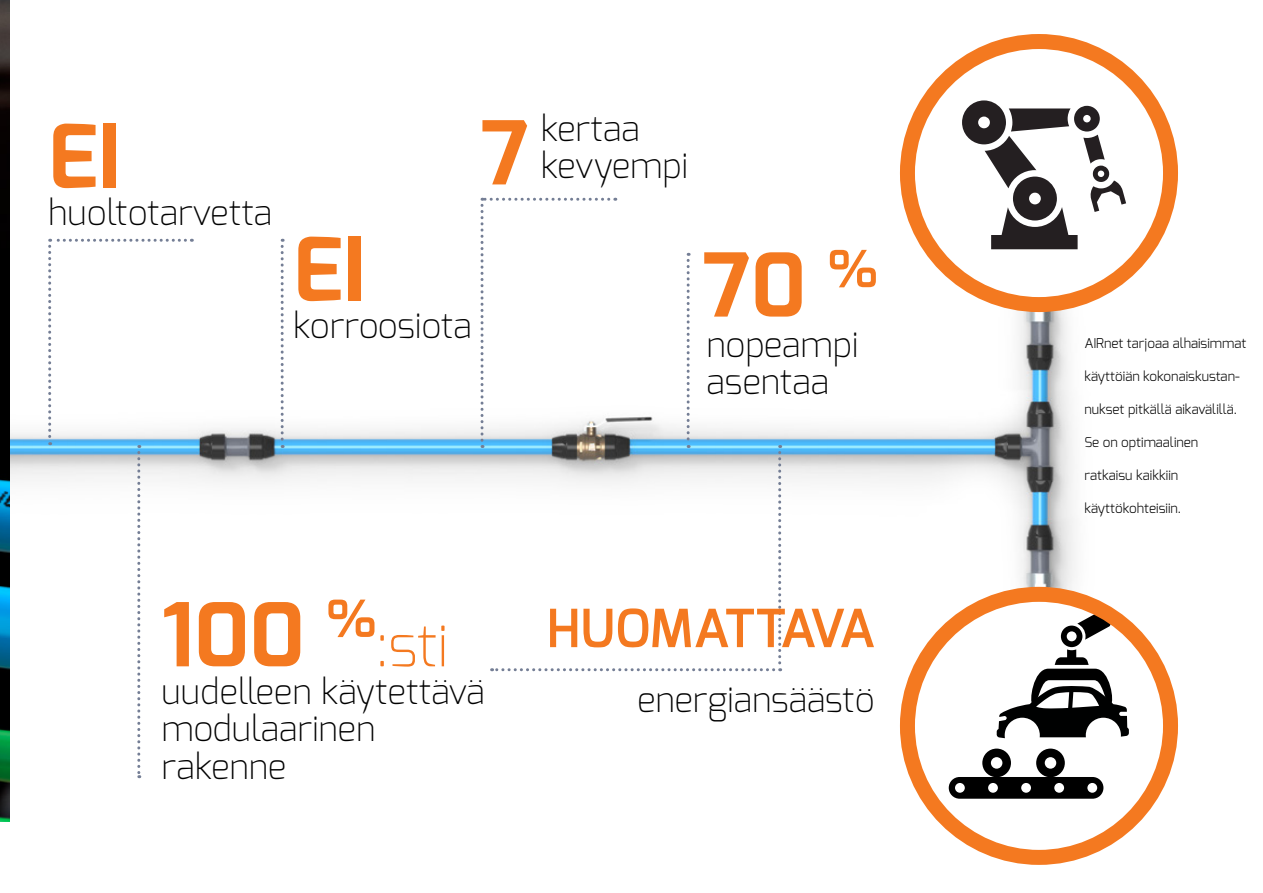
<style>
.page{position:relative;width:1263px;height:893px;background:#fff}
.page>*{position:absolute;margin:0;border:0;box-sizing:border-box;transform-origin:0 0}
.t1{font:700 87.9px "Exo";color:#f47920}
.t2{font:200 58.5px "Exo";color:#f47920}
.t3{font:600 52.5px "Exo";letter-spacing:-.01em;color:#f47920}
.t4{font:200 35.1px/37.5px "Exo";color:#000}
.t5{font:300 13.5px "Exo";color:#000}
</style>
<div class="page">
<img style="left:0;top:34px;width:1178px;height:831px">
<svg style="left:907px;top:42px;width:263px;height:263px"></svg>
<svg style="left:962px;top:100px;width:164px;height:149px"></svg>
<div style="left:900px;top:34px;width:278px;height:278px;border:15px solid #f47920;border-radius:50%"></div>
<div style="left:907px;top:594px;width:263px;height:263px;background:#fff;border-radius:50%"></div>
<svg style="left:949px;top:749px;width:154px;height:50px"></svg>
<div style="left:955px;top:783px;width:10px;height:10px;background:#fff;border-radius:50%"></div>
<div style="left:1054px;top:783px;width:10px;height:10px;background:#fff;border-radius:50%"></div>
<div style="left:988px;top:783px;width:10px;height:10px;background:#fff;border-radius:50%"></div>
<div style="left:1021px;top:783px;width:10px;height:10px;background:#fff;border-radius:50%"></div>
<div style="left:1087px;top:783px;width:10px;height:10px;background:#fff;border-radius:50%"></div>
<svg style="left:996px;top:607px;width:133px;height:131px"></svg>
<div style="left:900px;top:587px;width:278px;height:278px;border:15px solid #f47920;border-radius:50%"></div>
<img style="left:0;top:0;width:10px;height:821px">
<svg style="left:281px;top:239px;width:3px;height:209px"></svg>
<svg style="left:480px;top:198px;width:301px;height:473px"></svg>
<svg style="left:48px;top:239px;width:137px;height:539px"></svg>
<h1 class="t1" style="left:48px;top:100px;width:73px">EI</h1>
<h3 class="t4" style="left:48px;top:194px;width:226px">huoltotarvetta</h3>
<h1 class="t1" style="left:480px;top:96px;width:50px">7</h1>
<h3 class="t4" style="left:541px;top:109px;width:149px">kertaa kevyempi</h3>
<h1 class="t1" style="left:293px;top:213px;width:73px">EI</h1>
<h3 class="t4" style="left:293px;top:307px;width:180px">korroosiota</h3>
<h1 class="t1" style="left:702px;top:228px;width:177px">70 <sup>%</sup></h1>
<h3 class="t4" style="left:706px;top:325px;width:153px">nopeampi asentaa</h3>
<h1 class="t1" style="left:162px;top:578px;width:216px">100 <sup>%</sup></h1>
<h2 class="t2" style="left:376px;top:608px;width:74px">:sti</h2>
<h3 class="t4" style="left:162px;top:672px;width:325px">uudelleen käytettävä modulaarinen rakenne</h3>
<h3 class="t3" style="left:546px;top:594px;width:330px">HUOMATTAVA</h3>
<h3 class="t4" style="left:637px;top:680px;width:239px">energiansäästö</h3>
<p class="t5" style="left:1084px;top:335px;width:164px">AIRnet tarjoaa alhaisimmat</p>
<p class="t5" style="left:1084px;top:368px;width:157px">käyttöiän kokonaiskustan-</p>
<p class="t5" style="left:1084px;top:401px;width:154px">nukset pitkällä aikavälillä.</p>
<p class="t5" style="left:1084px;top:434px;width:115px">Se on optimaalinen</p>
<p class="t5" style="left:1084px;top:467px;width:95px">ratkaisu kaikkiin</p>
<p class="t5" style="left:1084px;top:500px;width:98px">käyttökohteisiin.</p>
</div>
